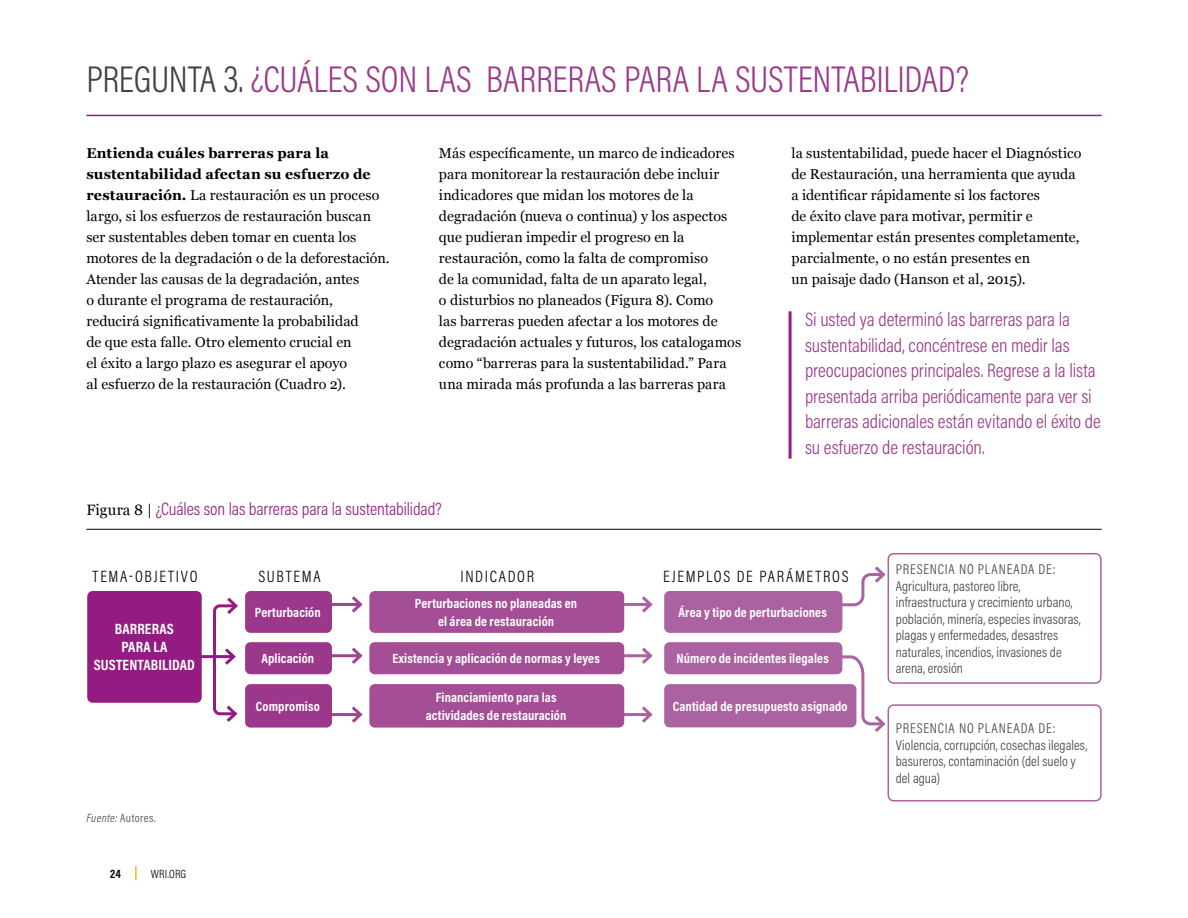
<style>
.page{position:relative;width:1188px;height:918px;background:#fff}
.page>*{position:absolute;margin:0;border:0;box-sizing:border-box;transform-origin:0 0}
.t1{font:300 37.5px "Acumin Pro Cond";letter-spacing:-.005em;color:#9c388b}
.t2{font:300 19.5px/25.5px "Acumin Pro Cond";letter-spacing:-.005em;color:#9c388b}
.t3{font:300 18px "Acumin Pro Cond";letter-spacing:-.005em;color:#941b82}
.t4{font:300 16.5px "Acumin Pro Cond";letter-spacing:.1em;color:#000}
.t5{font:700 15px/18px "Acumin Pro Cond";letter-spacing:.01em;color:#fff;text-align:center}
.t6{font:14.25px/21px "Georgia";letter-spacing:.005em;color:#000}
.t7{font:300 14.25px/16.5px "Acumin Pro Cond";letter-spacing:.005em;color:#414042}
.t8{font:700 13.5px/18px "Acumin Pro Cond";letter-spacing:.01em;color:#fff;text-align:center}
.t9{font:300 12px "Acumin Pro Cond";letter-spacing:.035em;color:#414042}
.t10{font:300 12px "Acumin Pro Cond";letter-spacing:.015em;color:#000}
.t11{font:700 12px "Acumin Pro Cond";color:#000}
.s1{color:#414042}
.s2{font-weight:700}
.s3{font-family:"Georgia";font-weight:400;font-size:15px;color:#000}
.s4{font-style:italic}
</style>
<div class="page">
<svg style="left:135px;top:866px;width:2px;height:14px"></svg>
<hr style="left:86px;top:529px;width:1016px;height:1px;background:#000">
<hr style="left:86px;top:115px;width:1016px;height:1px;background:#941b82">
<hr style="left:200px;top:655px;width:34px;height:3px;background:#941b82">
<hr style="left:329px;top:603px;width:31px;height:3px;background:#9f4490">
<svg style="left:349px;top:596px;width:14px;height:17px"></svg>
<hr style="left:615px;top:603px;width:36px;height:3px;background:#ab62a0">
<svg style="left:642px;top:596px;width:11px;height:17px"></svg>
<hr style="left:329px;top:654px;width:31px;height:3px;background:#9f4490">
<svg style="left:349px;top:647px;width:14px;height:17px"></svg>
<hr style="left:615px;top:654px;width:36px;height:3px;background:#ab62a0">
<svg style="left:639px;top:647px;width:14px;height:17px"></svg>
<hr style="left:329px;top:713px;width:31px;height:3px;background:#9f4490">
<svg style="left:349px;top:706px;width:14px;height:17px"></svg>
<hr style="left:615px;top:713px;width:36px;height:3px;background:#ab62a0">
<svg style="left:639px;top:706px;width:14px;height:17px"></svg>
<svg style="left:212px;top:597px;width:26px;height:125px"></svg>
<div style="left:87px;top:591px;width:115px;height:112px;background:#941b82;border-radius:5px"></div>
<div style="left:245px;top:591px;width:87px;height:42px;background:#9c388b;border-radius:5px"></div>
<div style="left:369px;top:591px;width:255px;height:42px;background:#a34e95;border-radius:5px"></div>
<div style="left:664px;top:591px;width:178px;height:42px;background:#ab62a0;border-radius:5px"></div>
<div style="left:888px;top:553px;width:214px;height:131px;border:2px solid #ab62a0;border-radius:5px"></div>
<div style="left:888px;top:704px;width:214px;height:97px;border:2px solid #ab62a0;border-radius:5px"></div>
<div style="left:245px;top:642px;width:87px;height:32px;background:#9c388b;border-radius:5px"></div>
<div style="left:369px;top:642px;width:255px;height:32px;background:#a34e95;border-radius:5px"></div>
<div style="left:664px;top:642px;width:178px;height:32px;background:#ab62a0;border-radius:5px"></div>
<div style="left:245px;top:684px;width:87px;height:44px;background:#9c388b;border-radius:5px"></div>
<div style="left:369px;top:684px;width:255px;height:44px;background:#a34e95;border-radius:5px"></div>
<div style="left:664px;top:684px;width:192px;height:43px;background:#ab62a0;border-radius:5px"></div>
<svg style="left:838px;top:563px;width:50px;height:45px"></svg>
<svg style="left:835px;top:654px;width:53px;height:81px"></svg>
<hr style="left:789px;top:311px;width:3px;height:148px;background:#941b82">
<h1 class="t1" style="left:86px;top:55px;width:884px"><span class="s1">PREGUNTA 3.</span> ¿CUÁLES SON LAS BARRERAS PARA LA SUSTENTABILIDAD?</h1>
<p class="t6" style="left:86px;top:142px;width:305px"><span class="s2">Entienda cuáles barreras para la sustentabilidad afectan su esfuerzo de restauración.</span> La restauración es un proceso largo, si los esfuerzos de restauración buscan ser sustentables deben tomar en cuenta los motores de la degradación o de la deforestación.<br>Atender las causas de la degradación, antes<br>o durante el programa de restauración, reducirá significativamente la probabilidad<br>de que esta falle. Otro elemento crucial en<br>el éxito a largo plazo es asegurar el apoyo<br>al esfuerzo de la restauración (Cuadro 2).</p>
<p class="t6" style="left:439px;top:142px;width:304px">Más específicamente, un marco de indicadores para monitorear la restauración debe incluir indicadores que midan los motores de la degradación (nueva o continua) y los aspectos que pudieran impedir el progreso en la restauración, como la falta de compromiso<br>de la comunidad, falta de un aparato legal,<br>o disturbios no planeados (Figura 8). Como<br>las barreras pueden afectar a los motores de degradación actuales y futuros, los catalogamos como “barreras para la sustentabilidad.” Para una mirada más profunda a las barreras para</p>
<p class="t6" style="left:792px;top:142px;width:292px">la sustentabilidad, puede hacer el Diagnóstico de Restauración, una herramienta que ayuda a identificar rápidamente si los factores<br>de éxito clave para motivar, permitir e implementar están presentes completamente, parcialmente, o no están presentes en<br>un paisaje dado (Hanson et al, 2015).</p>
<p class="t2" style="left:805px;top:306px;width:297px">Si usted ya determinó las barreras para la sustentabilidad, concéntrese en medir las preocupaciones principales. Regrese a la lista presentada arriba periódicamente para ver si barreras adicionales están evitando el éxito de su esfuerzo de restauración.</p>
<p class="t3" style="left:86px;top:498px;width:357px"><span class="s3">Figura 8 |</span> ¿Cuáles son las barreras para la sustentabilidad?</p>
<p class="t4" style="left:93px;top:565px;width:106px">TEMA-OBJETIVO</p>
<p class="t4" style="left:258px;top:565px;width:64px">SUBTEMA</p>
<p class="t4" style="left:461px;top:565px;width:75px">INDICADOR</p>
<p class="t4" style="left:663px;top:565px;width:187px">EJEMPLOS DE PARÁMETROS</p>
<p class="t5" style="left:94px;top:620px;width:103px">BARRERAS<br>PARA LA<br>SUSTENTABILIDAD</p>
<p class="t9" style="left:86px;top:810px;width:71px"><span class="s4">Fuente:</span> Autores.</p>
<p class="t11" style="left:110px;top:866px;width:12px">24</p>
<p class="t10" style="left:151px;top:866px;width:37px">WRI.ORG</p>
<p class="t8" style="left:255px;top:603px;width:67px">Perturbación</p>
<p class="t8" style="left:415px;top:594px;width:164px">Perturbaciones no planeadas en el área de restauración</p>
<p class="t8" style="left:679px;top:603px;width:150px">Área y tipo de perturbaciones</p>
<p class="t8" style="left:261px;top:649px;width:54px">Aplicación</p>
<p class="t8" style="left:392px;top:649px;width:209px">Existencia y aplicación de normas y leyes</p>
<p class="t8" style="left:677px;top:649px;width:154px">Número de incidentes ilegales</p>
<p class="t8" style="left:256px;top:697px;width:65px">Compromiso</p>
<p class="t8" style="left:426px;top:688px;width:142px">Financiamiento para las actividades de restauración</p>
<p class="t8" style="left:673px;top:697px;width:176px">Cantidad de presupuesto asignado</p>
<p class="t7" style="left:896px;top:561px;width:187px">PRESENCIA NO PLANEADA DE:<br>Agricultura, pastoreo libre, infraestructura y crecimiento urbano, población, minería, especies invasoras, plagas y enfermedades, desastres naturales, incendios, invasiones de arena, erosión</p>
<p class="t7" style="left:896px;top:720px;width:193px">PRESENCIA NO PLANEADA DE:<br>Violencia, corrupción, cosechas ilegales, basureros, contaminación (del suelo y del agua)</p>
</div>
